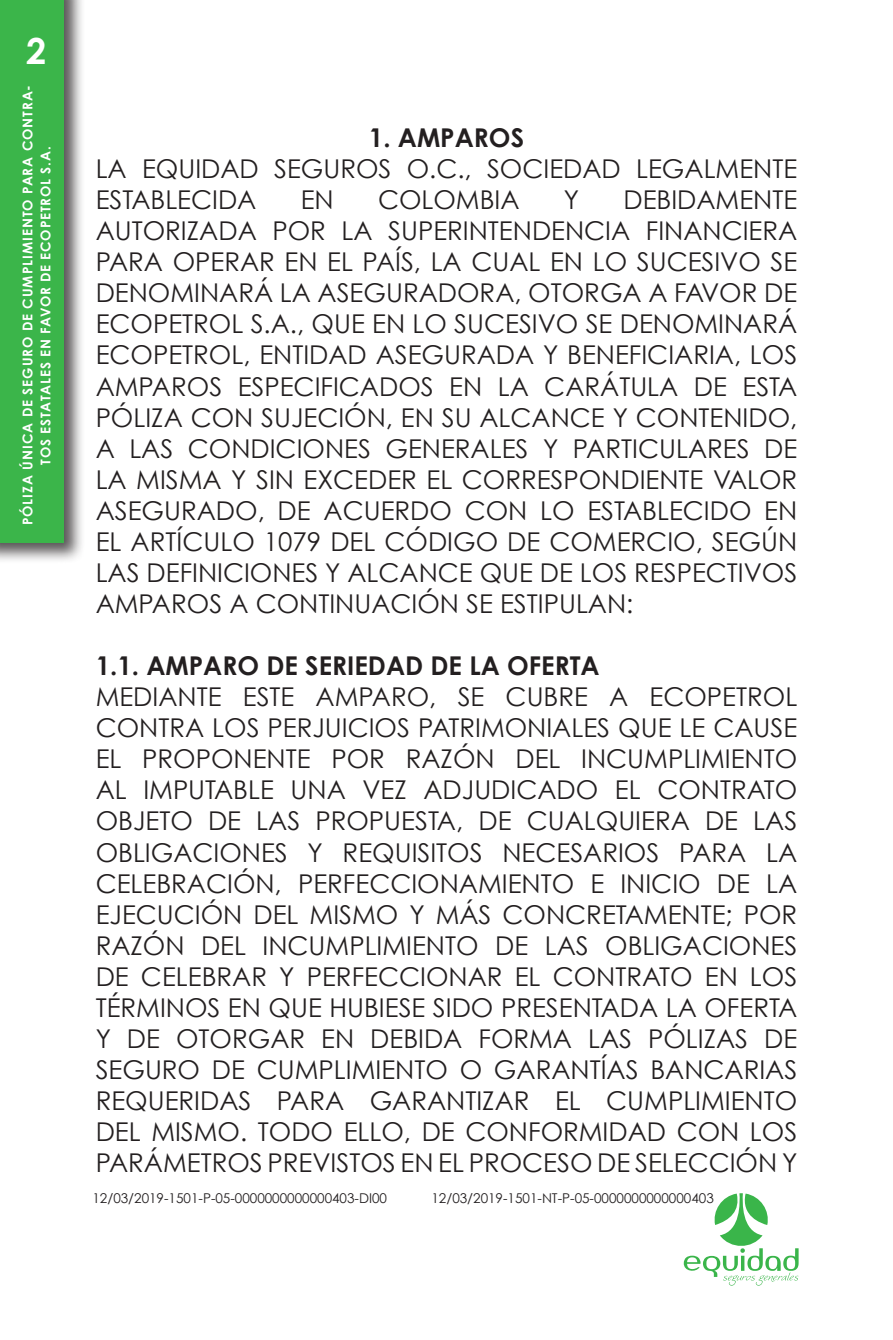
<style>
.page{position:relative;width:893px;height:1340px;background:#fff}
.page>*{position:absolute;margin:0;border:0;box-sizing:border-box;transform-origin:0 0}
.t1{font:700 36px "Century Gothic";color:#fff}
.t2{font:25.88px/31.1px "Century Gothic";color:#231f20;text-align:justify}
.t3{font:700 25.88px "Century Gothic";color:#231f20}
.t4{font:13.5px "Century Gothic";color:#231f20}
.t5{font:700 13.5px/18px "Century Gothic";letter-spacing:.07em;color:#fff;text-align:center}
</style>
<div class="page">
<div style="left:0;top:0;width:85px;height:564px;background:#231f20;opacity:.75"></div>
<div style="left:0;top:0;width:64px;height:543px;background:#3bb54a"></div>
<svg style="left:683px;top:1193px;width:116px;height:92px"></svg>
<h1 class="t1" style="left:26px;top:28px;width:22px">2</h1>
<p class="t5" style="left:18px;top:525px;width:442px;rotate:-90deg">PÓLIZA ÚNICA DE SEGURO DE CUMPLIMIENTO PARA CONTRA-<br>TOS ESTATALES EN FAVOR DE ECOPETROL S.A.</p>
<p class="t3" style="left:369px;top:121px;width:157px">1. AMPAROS</p>
<p class="t2" style="left:96px;top:153px;width:703px">LA EQUIDAD SEGUROS O.C., SOCIEDAD LEGALMENTE<br>ESTABLECIDA</p>
<p class="t2" style="left:301px;top:184px;width:35px">EN</p>
<p class="t2" style="left:378px;top:184px;width:143px">COLOMBIA</p>
<p class="t2" style="left:564px;top:184px;width:17px">Y</p>
<p class="t2" style="left:96px;top:184px;width:703px;text-indent:528px">DEBIDAMENTE AUTORIZADA POR LA SUPERINTENDENCIA FINANCIERA PARA OPERAR EN EL PAÍS, LA CUAL EN LO SUCESIVO SE DENOMINARÁ LA ASEGURADORA, OTORGA A FAVOR DE ECOPETROL S.A., QUE EN LO SUCESIVO SE DENOMINARÁ ECOPETROL, ENTIDAD ASEGURADA Y BENEFICIARIA, LOS AMPAROS ESPECIFICADOS EN LA CARÁTULA DE ESTA PÓLIZA CON SUJECIÓN, EN SU ALCANCE Y CONTENIDO, A LAS CONDICIONES GENERALES Y PARTICULARES DE LA MISMA Y SIN EXCEDER EL CORRESPONDIENTE VALOR ASEGURADO, DE ACUERDO CON LO ESTABLECIDO EN EL ARTÍCULO 1079 DEL CÓDIGO DE COMERCIO, SEGÚN LAS DEFINICIONES Y ALCANCE QUE DE LOS RESPECTIVOS AMPAROS A CONTINUACIÓN SE ESTIPULAN:</p>
<p class="t3" style="left:96px;top:649px;width:506px">1.1. AMPARO DE SERIEDAD DE LA OFERTA</p>
<p class="t2" style="left:96px;top:681px;width:703px">MEDIANTE ESTE AMPARO, SE CUBRE A ECOPETROL CONTRA LOS PERJUICIOS PATRIMONIALES QUE LE CAUSE EL PROPONENTE POR RAZÓN DEL INCUMPLIMIENTO AL IMPUTABLE UNA VEZ ADJUDICADO EL CONTRATO OBJETO DE LAS PROPUESTA, DE CUALQUIERA DE LAS OBLIGACIONES Y REQUISITOS NECESARIOS PARA LA CELEBRACIÓN, PERFECCIONAMIENTO E INICIO DE LA EJECUCIÓN DEL MISMO Y MÁS CONCRETAMENTE; POR RAZÓN DEL INCUMPLIMIENTO DE LAS OBLIGACIONES DE CELEBRAR Y PERFECCIONAR EL CONTRATO EN LOS TÉRMINOS EN QUE HUBIESE SIDO PRESENTADA LA OFERTA Y DE OTORGAR EN DEBIDA FORMA LAS PÓLIZAS DE SEGURO DE CUMPLIMIENTO O GARANTÍAS BANCARIAS REQUERIDAS PARA GARANTIZAR EL CUMPLIMIENTO DEL MISMO. TODO ELLO, DE CONFORMIDAD CON LOS PARÁMETROS PREVISTOS EN EL PROCESO DE SELECCIÓN Y</p>
<p class="t4" style="left:92px;top:1190px;width:296px">12/03/2019-1501-P-05-0000000000000403-DI00</p>
<p class="t4" style="left:431px;top:1190px;width:284px">12/03/2019-1501-NT-P-05-0000000000000403</p>
</div>
